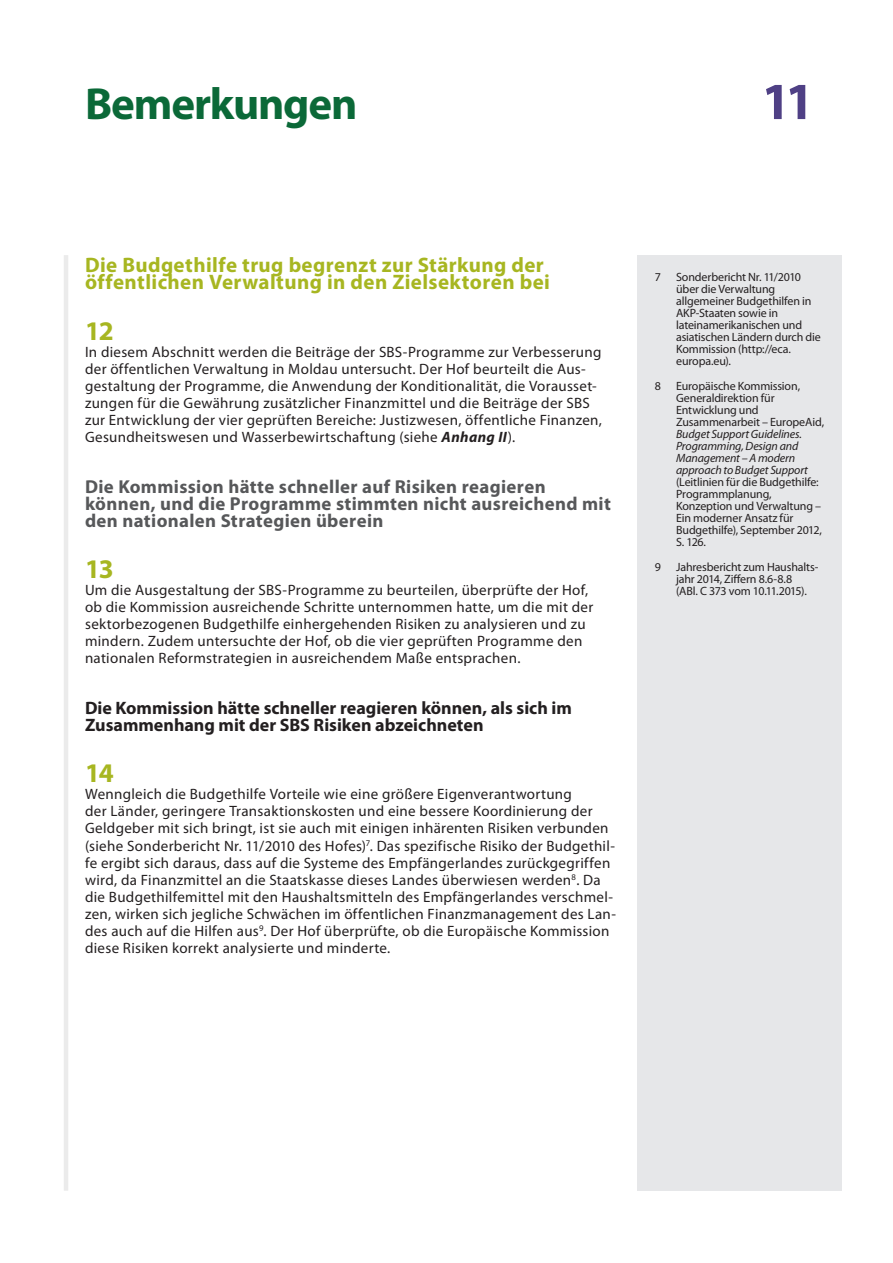
<style>
.page{position:relative;width:893px;height:1263px;background:#fff}
.page>*{position:absolute;margin:0;border:0;box-sizing:border-box;transform-origin:0 0}
.t1{font:700 52.5px "Myriad Pro";color:#4f4085}
.E_01_-_CHAP_TITRE_CH{font:700 45px "Myriad Pro";letter-spacing:-.025em;color:#0b6938}
.E_05_-_CHAP__1__TEXT{font:700 27px "Myriad Pro";color:#a7b621}
.E_02_-_CHAP__TITRE_C{font:700 21px/17px "Myriad Pro";letter-spacing:.02em;color:#a7b621}
.E_03_-_CHAP__TITRE_A{font:700 18.75px/17px "Myriad Pro";letter-spacing:.02em;color:#57585a}
.E_04_-_CHAP__TITRE_B{font:700 18px/17px "Myriad Pro";color:#231f20}
.E_05_-_CHAP__1__TEXT-2{font:15px/17px "Myriad Pro";letter-spacing:.02em;color:#231f20}
.E_08_-_CHAP__FOOTNOT{font:12px/12px "Myriad Pro";letter-spacing:-.015em;color:#231f20}
.s1{font-weight:700;font-style:italic}
.s2{font-style:italic}
</style>
<div class="page">
<hr style="left:64px;top:255px;width:4px;height:936px;background:#ebebeb">
<div style="left:638px;top:255px;width:204px;height:936px;background:#e6e7e9"></div>
<p class="E_01_-_CHAP_TITRE_CH" style="left:85px;top:75px;width:274px">Bemerkungen</p>
<h1 class="t1" style="left:761px;top:67px;width:54px">11</h1>
<p class="E_02_-_CHAP__TITRE_C" style="left:85px;top:256px;width:466px">Die Budgethilfe trug begrenzt zur Stärkung der öffentlichen Verwaltung in den Zielsektoren bei</p>
<p class="E_05_-_CHAP__1__TEXT" style="left:85px;top:313px;width:30px">12</p>
<p class="E_05_-_CHAP__1__TEXT-2" style="left:85px;top:343px;width:518px">In diesem Abschnitt werden die Beiträge der SBS-Programme zur Verbesserung der öffentlichen Verwaltung in Moldau untersucht. Der Hof beurteilt die Aus&shy;gestaltung der Programme, die Anwendung der Konditionalität, die Vorausset&shy;zungen für die Gewährung zusätzlicher Finanzmittel und die Beiträge der SBS zur Entwicklung der vier geprüften Bereiche: Justizwesen, öffentliche Finanzen, Gesundheitswesen und Wasserbewirtschaftung (siehe <span class="s1">Anhang II</span>).</p>
<p class="E_03_-_CHAP__TITRE_A" style="left:85px;top:478px;width:527px">Die Kommission hätte schneller auf Risiken reagieren können, und die Programme stimmten nicht ausreichend mit den nationalen Strategien überein</p>
<p class="E_05_-_CHAP__1__TEXT" style="left:85px;top:552px;width:30px">13</p>
<p class="E_05_-_CHAP__1__TEXT-2" style="left:85px;top:582px;width:510px">Um die Ausgestaltung der SBS-Programme zu beurteilen, überprüfte der Hof, ob die Kommission ausreichende Schritte unternommen hatte, um die mit der sektorbezogenen Budgethilfe einhergehenden Risiken zu analysieren und zu mindern. Zudem untersuchte der Hof, ob die vier geprüften Programme den nationalen Reformstrategien in ausreichendem Maße entsprachen.</p>
<p class="E_04_-_CHAP__TITRE_B" style="left:85px;top:699px;width:488px">Die Kommission hätte schneller reagieren können, als sich im<br>Zusammenhang mit der SBS Risiken abzeichneten</p>
<p class="E_05_-_CHAP__1__TEXT" style="left:85px;top:756px;width:30px">14</p>
<p class="E_05_-_CHAP__1__TEXT-2" style="left:85px;top:786px;width:532px">Wenngleich die Budgethilfe Vorteile wie eine größere Eigenverantwortung<br>der Länder, geringere Transaktionskosten und eine bessere Koordinierung der Geldgeber mit sich bringt, ist sie auch mit einigen inhärenten Risiken verbunden (siehe Sonderbericht Nr. 11/2010 des Hofes)<sup>7</sup>. Das spezifische Risiko der Budgethil&shy;fe ergibt sich daraus, dass auf die Systeme des Empfängerlandes zurückgegriffen wird, da Finanzmittel an die Staatskasse dieses Landes überwiesen werden<sup>8</sup>. Da die Budgethilfemittel mit den Haushaltsmitteln des Empfängerlandes verschmel&shy;zen, wirken sich jegliche Schwächen im öffentlichen Finanzmanagement des Lan&shy;des auch auf die Hilfen aus<sup>9</sup>. Der Hof überprüfte, ob die Europäische Kommission diese Risiken korrekt analysierte und minderte.</p>
<p class="E_08_-_CHAP__FOOTNOT" style="left:655px;top:271px;width:8px">7</p>
<p class="E_08_-_CHAP__FOOTNOT" style="left:676px;top:271px;width:146px">Sonderbericht Nr. 11/2010 über die Verwaltung allgemeiner Budgethilfen in<br>AKP-Staaten sowie in lateinamerikanischen und asiatischen Ländern durch die<br>Kommission (http://eca. europa.eu).</p>
<p class="E_08_-_CHAP__FOOTNOT" style="left:655px;top:380px;width:8px">8</p>
<p class="E_08_-_CHAP__FOOTNOT" style="left:676px;top:380px;width:150px">Europäische Kommission,<br>Generaldirektion für<br>Entwicklung und<br>Zusammenarbeit – EuropeAid,<br><span class="s2">Budget Support Guidelines.<br>Programming, Design and<br>Management – A modern approach to Budget Support </span>(Leitlinien für die Budgethilfe:<br>Programmplanung,<br>Konzeption und Verwaltung –<br>Ein moderner Ansatz für<br>Budgethilfe), September 2012,<br>S. 126.</p>
<p class="E_08_-_CHAP__FOOTNOT" style="left:655px;top:560px;width:8px">9</p>
<p class="E_08_-_CHAP__FOOTNOT" style="left:676px;top:560px;width:144px">Jahresbericht zum Haushalts&shy;jahr 2014, Ziffern 8.6-8.8<br>(ABl. C 373 vom 10.11.2015).</p>
</div>
